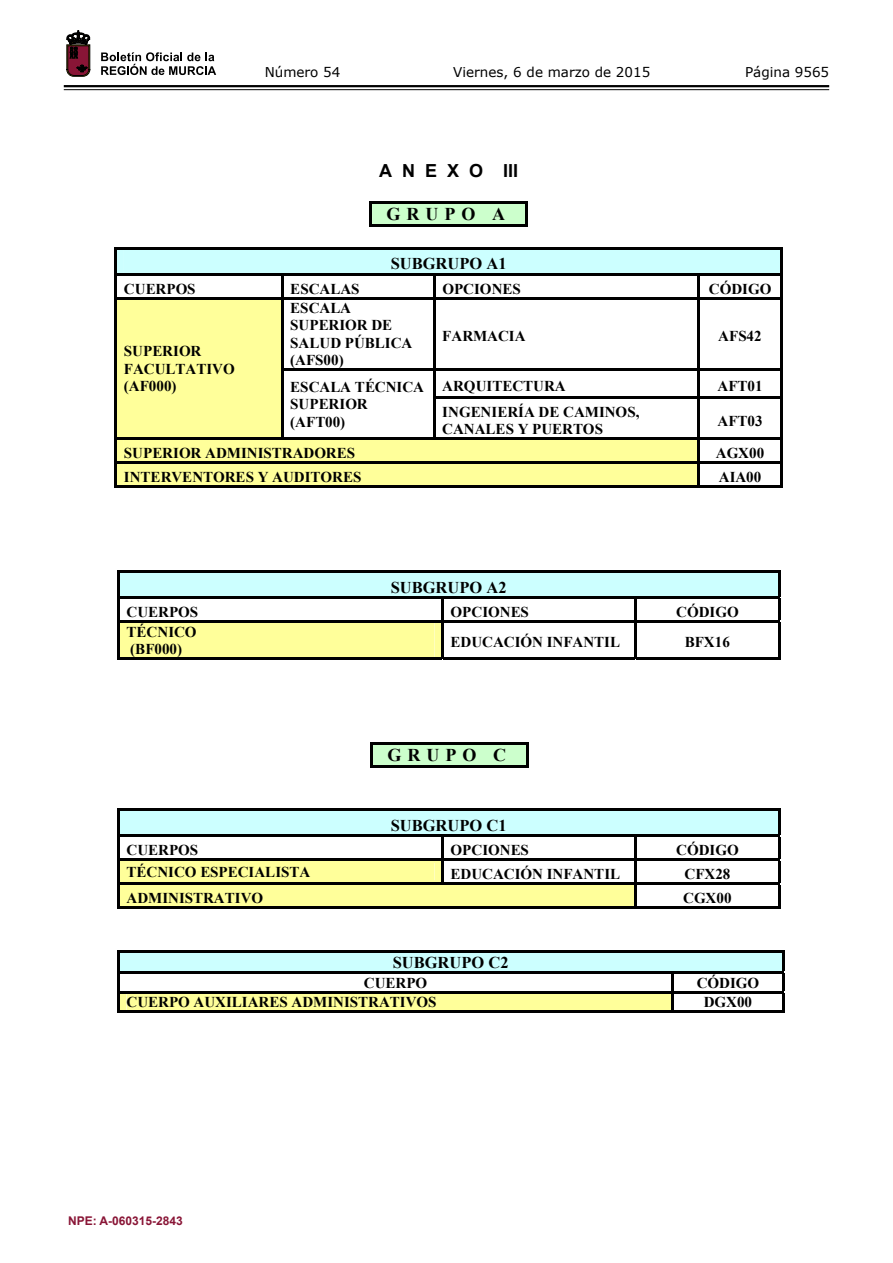
<style>
.page{position:relative;width:893px;height:1263px;background:#fff}
.page>*{position:absolute;margin:0;border:0;box-sizing:border-box;transform-origin:0 0}
.t1{font:700 18px "Times New Roman";letter-spacing:.335em;color:#000}
.t2{font:700 18px "Arial";color:#000}
.t3{font:700 16.5px "Times New Roman";color:#000}
.t4{font:700 15px/17.2px "Times New Roman";color:#000}
.t5{font:13.5px "Verdana";color:#000}
.t6{font:700 12px "Arial";color:#891536}
</style>
<div class="page">
<hr style="left:64px;top:85px;width:765px;height:2px;background:#000">
<hr style="left:64px;top:89px;width:765px;height:1px;background:#000">
<svg style="left:101px;top:52px;width:115px;height:23px"></svg>
<svg style="left:67px;top:31px;width:23px;height:45px"></svg>
<svg style="left:370px;top:201px;width:158px;height:25px"></svg>
<svg style="left:115px;top:247px;width:668px;height:26px"></svg>
<hr style="left:115px;top:249px;width:2px;height:24px;background:#000">
<hr style="left:780px;top:249px;width:3px;height:24px;background:#000">
<hr style="left:115px;top:273px;width:668px;height:2px;background:#000">
<hr style="left:115px;top:275px;width:2px;height:22px;background:#000">
<hr style="left:281px;top:275px;width:2px;height:22px;background:#000">
<hr style="left:433px;top:275px;width:2px;height:22px;background:#000">
<hr style="left:697px;top:275px;width:2px;height:22px;background:#000">
<hr style="left:780px;top:275px;width:3px;height:22px;background:#000">
<hr style="left:115px;top:297px;width:668px;height:2px;background:#000">
<hr style="left:697px;top:299px;width:2px;height:69px;background:#000">
<hr style="left:780px;top:299px;width:3px;height:69px;background:#000">
<hr style="left:281px;top:368px;width:502px;height:2px;background:#000">
<hr style="left:697px;top:370px;width:2px;height:26px;background:#000">
<hr style="left:780px;top:370px;width:3px;height:26px;background:#000">
<hr style="left:433px;top:396px;width:350px;height:2px;background:#000">
<hr style="left:697px;top:398px;width:2px;height:40px;background:#000">
<hr style="left:780px;top:398px;width:3px;height:40px;background:#000">
<hr style="left:115px;top:438px;width:668px;height:2px;background:#000">
<hr style="left:697px;top:440px;width:2px;height:21px;background:#000">
<hr style="left:780px;top:440px;width:3px;height:21px;background:#000">
<svg style="left:115px;top:299px;width:582px;height:186px"></svg>
<div style="left:124px;top:464px;width:566px;height:21px;background:#ffff9a"></div>
<hr style="left:115px;top:461px;width:668px;height:3px;background:#000">
<hr style="left:115px;top:464px;width:2px;height:24px;background:#000">
<hr style="left:115px;top:485px;width:582px;height:3px;background:#000">
<hr style="left:697px;top:464px;width:2px;height:24px;background:#000">
<hr style="left:699px;top:485px;width:81px;height:3px;background:#000">
<hr style="left:780px;top:464px;width:3px;height:24px;background:#000">
<svg style="left:117px;top:571px;width:663px;height:25px"></svg>
<hr style="left:117px;top:573px;width:3px;height:23px;background:#000">
<hr style="left:778px;top:573px;width:2px;height:23px;background:#000">
<hr style="left:117px;top:596px;width:663px;height:3px;background:#000">
<hr style="left:117px;top:599px;width:3px;height:21px;background:#000">
<hr style="left:441px;top:599px;width:3px;height:21px;background:#000">
<hr style="left:635px;top:599px;width:2px;height:21px;background:#000">
<hr style="left:778px;top:599px;width:2px;height:21px;background:#000">
<svg style="left:120px;top:622px;width:321px;height:35px"></svg>
<div style="left:127px;top:622px;width:307px;height:18px;background:#ffff9a"></div>
<div style="left:127px;top:640px;width:307px;height:17px;background:#ffff9a"></div>
<hr style="left:117px;top:620px;width:663px;height:2px;background:#000">
<hr style="left:117px;top:622px;width:3px;height:37px;background:#000">
<hr style="left:117px;top:657px;width:324px;height:2px;background:#000">
<hr style="left:441px;top:622px;width:3px;height:37px;background:#000">
<hr style="left:444px;top:657px;width:191px;height:2px;background:#000">
<hr style="left:635px;top:622px;width:2px;height:37px;background:#000">
<hr style="left:637px;top:657px;width:141px;height:2px;background:#000">
<hr style="left:778px;top:622px;width:2px;height:37px;background:#000">
<svg style="left:370px;top:742px;width:159px;height:25px"></svg>
<svg style="left:117px;top:809px;width:663px;height:25px"></svg>
<hr style="left:117px;top:811px;width:3px;height:23px;background:#000">
<hr style="left:778px;top:811px;width:2px;height:23px;background:#000">
<hr style="left:117px;top:834px;width:663px;height:3px;background:#000">
<hr style="left:117px;top:837px;width:3px;height:21px;background:#000">
<hr style="left:441px;top:837px;width:3px;height:21px;background:#000">
<hr style="left:635px;top:837px;width:2px;height:21px;background:#000">
<hr style="left:778px;top:837px;width:2px;height:21px;background:#000">
<hr style="left:117px;top:858px;width:663px;height:3px;background:#000">
<hr style="left:117px;top:861px;width:3px;height:21px;background:#000">
<hr style="left:635px;top:861px;width:2px;height:21px;background:#000">
<hr style="left:778px;top:861px;width:2px;height:21px;background:#000">
<svg style="left:120px;top:861px;width:515px;height:45px"></svg>
<div style="left:127px;top:885px;width:501px;height:21px;background:#ffff9a"></div>
<hr style="left:117px;top:882px;width:663px;height:3px;background:#000">
<hr style="left:117px;top:885px;width:3px;height:24px;background:#000">
<hr style="left:117px;top:906px;width:518px;height:3px;background:#000">
<hr style="left:635px;top:885px;width:2px;height:24px;background:#000">
<hr style="left:637px;top:906px;width:141px;height:3px;background:#000">
<hr style="left:778px;top:885px;width:2px;height:24px;background:#000">
<svg style="left:117px;top:950px;width:667px;height:62px"></svg>
<p class="t5" style="left:265px;top:62px;width:77px">Número 54</p>
<p class="t5" style="left:453px;top:62px;width:199px">Viernes, 6 de marzo de 2015</p>
<p class="t5" style="left:745px;top:62px;width:86px">Página 9565</p>
<p class="t2" style="left:379px;top:158px;width:140px">A N E X O III</p>
<p class="t1" style="left:386px;top:202px;width:120px">GRUPO A</p>
<p class="t3" style="left:391px;top:252px;width:118px">SUBGRUPO A1</p>
<p class="t4" style="left:124px;top:280px;width:73px">CUERPOS</p>
<p class="t4" style="left:290px;top:280px;width:71px">ESCALAS</p>
<p class="t4" style="left:442px;top:280px;width:80px">OPCIONES</p>
<p class="t4" style="left:709px;top:280px;width:64px">CÓDIGO</p>
<p class="t4" style="left:124px;top:342px;width:112px">SUPERIOR<br>FACULTATIVO (AF000)</p>
<p class="t4" style="left:290px;top:299px;width:124px">ESCALA<br>SUPERIOR DE<br>SALUD PÚBLICA (AFS00)</p>
<p class="t4" style="left:442px;top:327px;width:85px">FARMACIA</p>
<p class="t4" style="left:718px;top:327px;width:45px">AFS42</p>
<p class="t4" style="left:290px;top:378px;width:135px">ESCALA TÉCNICA<br>SUPERIOR (AFT00)</p>
<p class="t4" style="left:442px;top:377px;width:125px">ARQUITECTURA</p>
<p class="t4" style="left:717px;top:377px;width:47px">AFT01</p>
<p class="t4" style="left:442px;top:403px;width:199px">INGENIERÍA DE CAMINOS,<br>CANALES Y PUERTOS</p>
<p class="t4" style="left:717px;top:412px;width:47px">AFT03</p>
<p class="t4" style="left:124px;top:444px;width:233px">SUPERIOR ADMINISTRADORES</p>
<p class="t4" style="left:716px;top:444px;width:50px">AGX00</p>
<p class="t4" style="left:124px;top:468px;width:239px">INTERVENTORES Y AUDITORES</p>
<p class="t4" style="left:719px;top:468px;width:44px">AIA00</p>
<p class="t3" style="left:391px;top:576px;width:118px">SUBGRUPO A2</p>
<p class="t4" style="left:127px;top:603px;width:73px">CUERPOS</p>
<p class="t4" style="left:451px;top:603px;width:80px">OPCIONES</p>
<p class="t4" style="left:676px;top:603px;width:64px">CÓDIGO</p>
<p class="t4" style="left:127px;top:622px;width:72px">TÉCNICO (BF000)</p>
<p class="t4" style="left:451px;top:633px;width:171px">EDUCACIÓN INFANTIL</p>
<p class="t4" style="left:685px;top:633px;width:47px">BFX16</p>
<p class="t1" style="left:387px;top:743px;width:120px">GRUPO C</p>
<p class="t3" style="left:391px;top:814px;width:118px">SUBGRUPO C1</p>
<p class="t4" style="left:127px;top:841px;width:73px">CUERPOS</p>
<p class="t4" style="left:451px;top:841px;width:80px">OPCIONES</p>
<p class="t4" style="left:676px;top:841px;width:64px">CÓDIGO</p>
<p class="t4" style="left:127px;top:863px;width:185px">TÉCNICO ESPECIALISTA</p>
<p class="t4" style="left:451px;top:865px;width:171px">EDUCACIÓN INFANTIL</p>
<p class="t4" style="left:684px;top:865px;width:47px">CFX28</p>
<p class="t4" style="left:127px;top:889px;width:138px">ADMINISTRATIVO</p>
<p class="t4" style="left:683px;top:889px;width:50px">CGX00</p>
<p class="t3" style="left:393px;top:951px;width:118px">SUBGRUPO C2</p>
<p class="t4" style="left:364px;top:973px;width:65px">CUERPO</p>
<p class="t4" style="left:697px;top:973px;width:64px">CÓDIGO</p>
<p class="t4" style="left:127px;top:993px;width:312px">CUERPO AUXILIARES ADMINISTRATIVOS</p>
<p class="t4" style="left:704px;top:993px;width:50px">DGX00</p>
<p class="t6" style="left:68px;top:1213px;width:116px">NPE: A-060315-2843</p>
</div>
